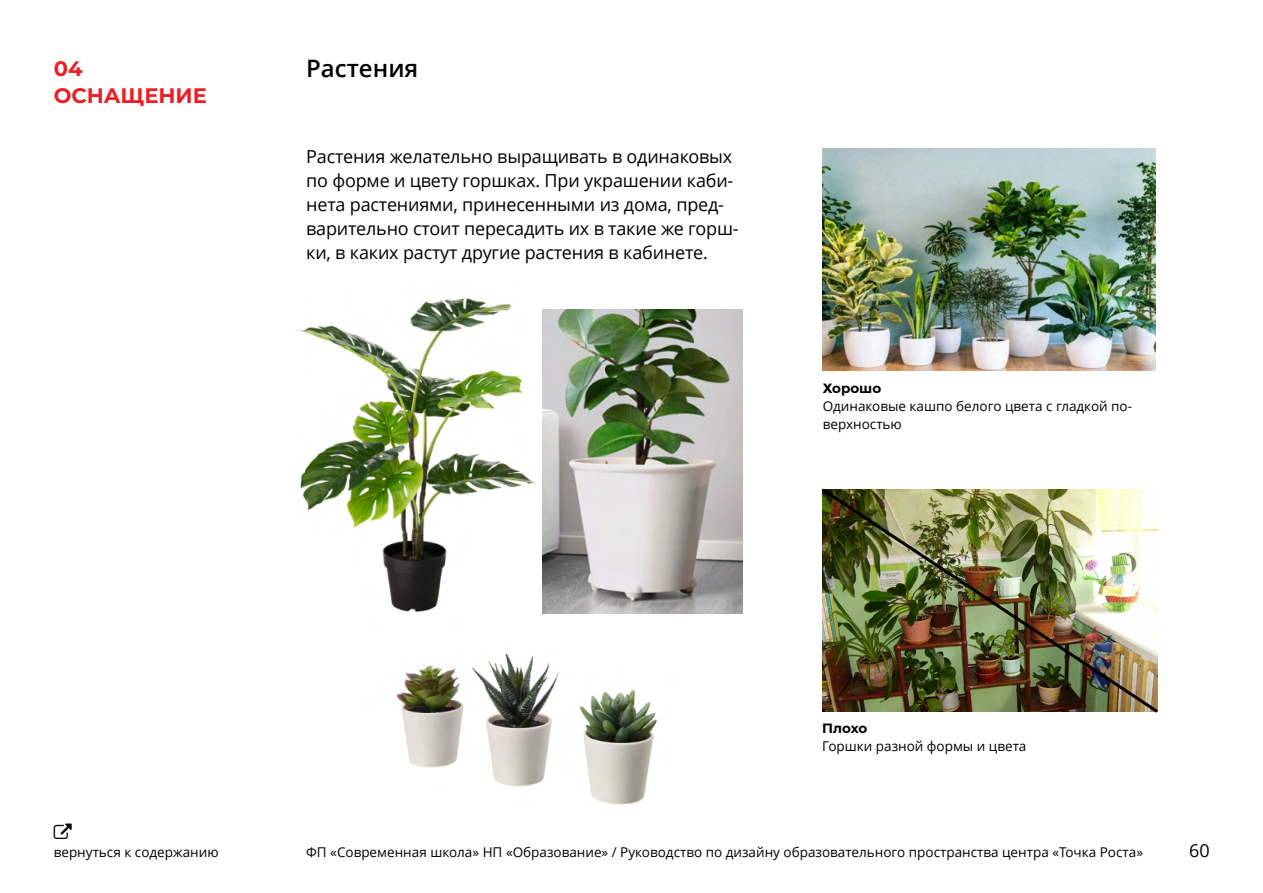
<style>
.page{position:relative;width:1263px;height:893px;background:#fff}
.page>*{position:absolute;margin:0;border:0;box-sizing:border-box;transform-origin:0 0}
.Заглавия_страниц{font:600 24px "Open Sans";color:#000}
.t1{font:700 21px/27px "Montserrat";color:#ee1d23}
.Основной_текст_OS_Re{font:18px/24px "Open Sans";letter-spacing:-.01em;color:#000}
.Подписи_OS_9{font:13.5px/18px "Open Sans";color:#000}
.s1{font-family:"Montserrat";font-weight:700}
</style>
<div class="page">
<img style="left:299px;top:298px;width:236px;height:314px">
<img style="left:396px;top:653px;width:262px;height:152px">
<img style="left:823px;top:149px;width:332px;height:221px">
<img style="left:822px;top:488px;width:336px;height:225px">
<img style="left:542px;top:310px;width:200px;height:303px">
<h2 class="t1" style="left:54px;top:54px;width:155px">04<br>ОСНАЩЕНИЕ</h2>
<p class="Заглавия_страниц" style="left:306px;top:51px;width:114px">Растения</p>
<p class="Основной_текст_OS_Re" style="left:306px;top:144px;width:434px">Растения желательно выращивать в одинаковых по форме и цвету горшках. При украшении каби&shy;нета растениями, принесенными из дома, пред&shy;варительно стоит пересадить их в такие же горш&shy;ки, в каких растут другие растения в кабинете.</p>
<p class="Подписи_OS_9" style="left:823px;top:379px;width:311px"><span class="s1">Хорошо<br></span>Одинаковые кашпо белого цвета с гладкой по&shy;верхностью</p>
<p class="Подписи_OS_9" style="left:822px;top:719px;width:206px"><span class="s1">Плохо<br></span>Горшки разной формы и цвета</p>
<p class="Подписи_OS_9" style="left:54px;top:842px;width:166px">вернуться к содержанию</p>
<p class="Подписи_OS_9" style="left:306px;top:842px;width:838px">ФП «Современная школа» НП «Образование» / Руководство по дизайну образовательного пространства центра «Точка Роста»</p>
<h3 class="Основной_текст_OS_Re" style="left:1189px;top:838px;width:22px">60</h3>
</div>
